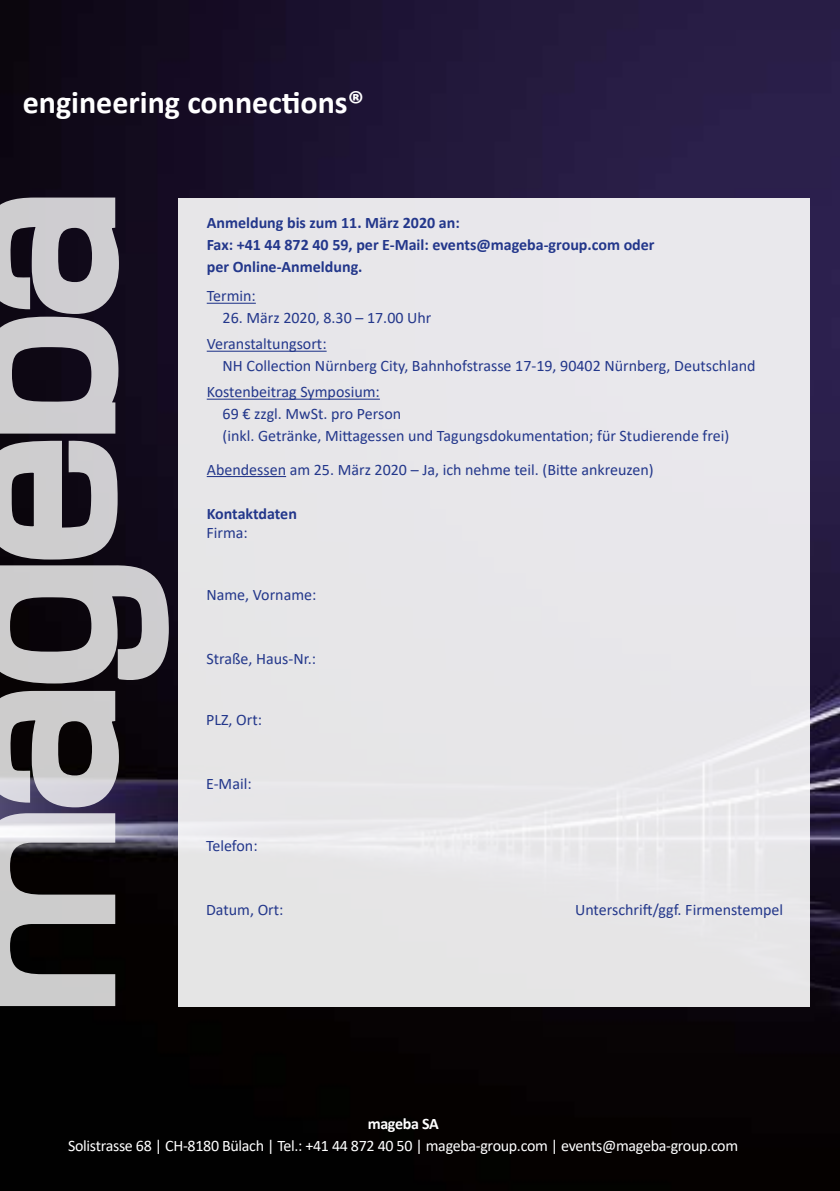
<style>
.page{position:relative;width:840px;height:1191px;background:#fff}
.page>*{position:absolute;margin:0;border:0;box-sizing:border-box;transform-origin:0 0}
.t1{font:700 32px "Calibri";color:#fff}
.t2{font:16px/26px "Calibri";color:#23378b}
.t3{font:700 16px/22px "Calibri";color:#23378b}
.t4{font:16px "Calibri";letter-spacing:-.02em;color:#fff}
.t5{font:700 16px "Calibri";letter-spacing:-.02em;color:#fff}
</style>
<div class="page">
<img style="left:0;top:0;width:839px;height:1191px">
<svg style="left:0;top:817px;width:120px;height:190px;background:#717070"></svg>
<svg style="left:0;top:564px;width:170px;height:253px;background:#7a777d"></svg>
<svg style="left:0;top:196px;width:120px;height:364px;background:#949197"></svg>
<div style="left:178px;top:198px;width:631px;height:808px;background:#e7e6e9"></div>
<hr style="left:207px;top:303px;width:49px;height:1px;background:#23378b">
<hr style="left:207px;top:351px;width:119px;height:1px;background:#23378b">
<hr style="left:207px;top:399px;width:172px;height:1px;background:#23378b">
<hr style="left:207px;top:476px;width:79px;height:1px;background:#23378b">
<h1 class="t1" style="left:23px;top:80px;width:342px">engineering connections®</h1>
<p class="t3" style="left:207px;top:211px;width:449px">Anmeldung bis zum 11. März 2020 an:<br>Fax: +41 44 872 40 59, per E-Mail: events@mageba-group.com oder per Online-Anmeldung.</p>
<p class="t2" style="left:207px;top:283px;width:51px">Termin:</p>
<p class="t2" style="left:207px;top:305px;width:226px;text-indent:16px">26. März 2020, 8.30 – 17.00 Uhr<br>Veranstaltungsort:</p>
<p class="t2" style="left:207px;top:353px;width:550px;text-indent:16px">NH Collection Nürnberg City, Bahnhofstrasse 17-19, 90402 Nürnberg, Deutschland<br>Kostenbeitrag Symposium:</p>
<p class="t2" style="left:222px;top:403px;width:508px;line-height:22px">69 € zzgl. MwSt. pro Person<br>(inkl. Getränke, Mittagessen und Tagungsdokumentation; für Studierende frei)</p>
<p class="t2" style="left:207px;top:456px;width:448px">Abendessen am 25. März 2020 – Ja, ich nehme teil. (Bitte ankreuzen)</p>
<p class="t3" style="left:207px;top:503px;width:92px">Kontaktdaten</p>
<p class="t2" style="left:206px;top:519px;width:43px">Firma:</p>
<p class="t2" style="left:206px;top:581px;width:111px">Name, Vorname:</p>
<p class="t2" style="left:206px;top:645px;width:111px">Straße, Haus-Nr.:</p>
<p class="t2" style="left:206px;top:706px;width:57px">PLZ, Ort:</p>
<p class="t2" style="left:206px;top:770px;width:47px">E-Mail:</p>
<p class="t2" style="left:206px;top:832px;width:53px">Telefon:</p>
<p class="t2" style="left:206px;top:896px;width:79px">Datum, Ort:</p>
<p class="t2" style="left:574px;top:896px;width:209px">Unterschrift/ggf. Firmenstempel</p>
<p class="t5" style="left:367px;top:1112px;width:72px">mageba SA</p>
<p class="t4" style="left:68px;top:1134px;width:671px">Solistrasse 68 | CH-8180 Bülach | Tel.: +41 44 872 40 50 | mageba-group.com | events@mageba-group.com</p>
</div>
